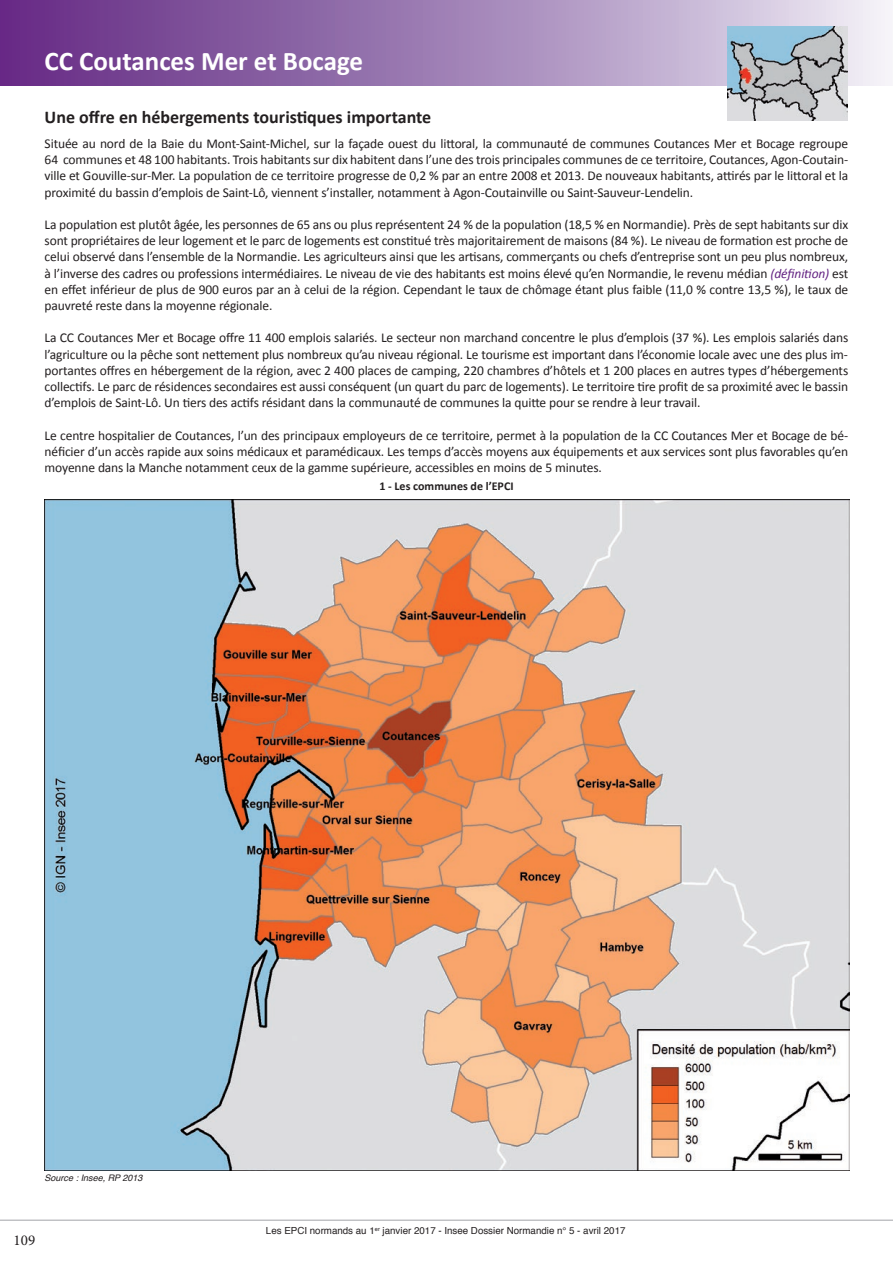
<style>
.page{position:relative;width:893px;height:1263px;background:#fff}
.page>*{position:absolute;margin:0;border:0;box-sizing:border-box;transform-origin:0 0}
.t1{font:700 27px "Calibri";color:#fff}
.t2{font:700 18px "Calibri";color:#231f20}
.t3{font:15px "Minion Pro";color:#231f20}
.t4{font:13.5px/16.2px "Calibri";letter-spacing:-.01em;color:#231f20;text-align:justify}
.t5{font:700 12px "Calibri";color:#231f20}
.t6{font:9.75px "Helvetica";color:#231f20}
.t7{font:italic 9px "Helvetica";color:#231f20}
.s1{font-style:italic;color:#642483}
</style>
<div class="page">
<div style="left:0;top:0;width:893px;height:85px;background:linear-gradient(to right,#5e237f,#ebe8f2)"></div>
<img style="left:728px;top:26px;width:119px;height:94px">
<img style="left:45px;top:499px;width:805px;height:671px">
<hr style="left:0;top:1219px;width:893px;height:2px;background:#a8a9ad">
<h1 class="t1" style="left:44px;top:44px;width:320px">CC Coutances Mer et Bocage</h1>
<h2 class="t2" style="left:45px;top:106px;width:388px">Une offre en hébergements touristiques importante</h2>
<p class="t4" style="left:45px;top:135px;width:805px">Située au nord de la Baie du Mont-Saint-Michel, sur la façade ouest du littoral, la communauté de communes Coutances Mer et Bocage regroupe 64 communes et 48 100 habitants. Trois habitants sur dix habitent dans l’une des trois principales communes de ce territoire, Coutances, Agon-Coutain&shy;ville et Gouville-sur-Mer. La population de ce territoire progresse de 0,2 % par an entre 2008 et 2013. De nouveaux habitants, attirés par le littoral et la proximité du bassin d’emplois de Saint-Lô, viennent s’installer, notamment à Agon-Coutainville ou Saint-Sauveur-Lendelin.</p>
<p class="t4" style="left:45px;top:216px;width:805px">La population est plutôt âgée, les personnes de 65 ans ou plus représentent 24 % de la population (18,5 % en Normandie). Près de sept habitants sur dix sont propriétaires de leur logement et le parc de logements est constitué très majoritairement de maisons (84 %). Le niveau de formation est proche de celui observé dans l’ensemble de la Normandie. Les agriculteurs ainsi que les artisans, commerçants ou chefs d’entreprise sont un peu plus nombreux, à l’inverse des cadres ou professions intermédiaires. Le niveau de vie des habitants est moins élevé qu’en Normandie, le revenu médian <span class="s1">(définition)</span> est en effet inférieur de plus de 900 euros par an à celui de la région. Cependant le taux de chômage étant plus faible (11,0 % contre 13,5 %), le taux de pauvreté reste dans la moyenne régionale.</p>
<p class="t4" style="left:45px;top:330px;width:805px">La CC Coutances Mer et Bocage offre 11 400 emplois salariés. Le secteur non marchand concentre le plus d’emplois (37 %). Les emplois salariés dans l’agriculture ou la pêche sont nettement plus nombreux qu’au niveau régional. Le tourisme est important dans l’économie locale avec une des plus im&shy;portantes offres en hébergement de la région, avec 2 400 places de camping, 220 chambres d’hôtels et 1 200 places en autres types d’hébergements collectifs. Le parc de résidences secondaires est aussi conséquent (un quart du parc de logements). Le territoire tire profit de sa proximité avec le bassin d’emplois de Saint-Lô. Un tiers des actifs résidant dans la communauté de communes la quitte pour se rendre à leur travail.</p>
<p class="t4" style="left:45px;top:427px;width:805px">Le centre hospitalier de Coutances, l’un des principaux employeurs de ce territoire, permet à la population de la CC Coutances Mer et Bocage de bé&shy;néficier d’un accès rapide aux soins médicaux et paramédicaux. Les temps d’accès moyens aux équipements et aux services sont plus favorables qu’en moyenne dans la Manche notamment ceux de la gamme supérieure, accessibles en moins de 5 minutes.</p>
<p class="t5" style="left:379px;top:478px;width:136px">1 - Les communes de l’EPCI</p>
<p class="t7" style="left:45px;top:1171px;width:99px">Source : Insee, RP 2013</p>
<p class="t3" style="left:14px;top:1230px;width:23px">109</p>
<p class="t6" style="left:266px;top:1223px;width:361px">Les EPCI normands au 1<sup>er</sup> janvier 2017 - Insee Dossier Normandie n° 5 - avril 2017</p>
</div>
